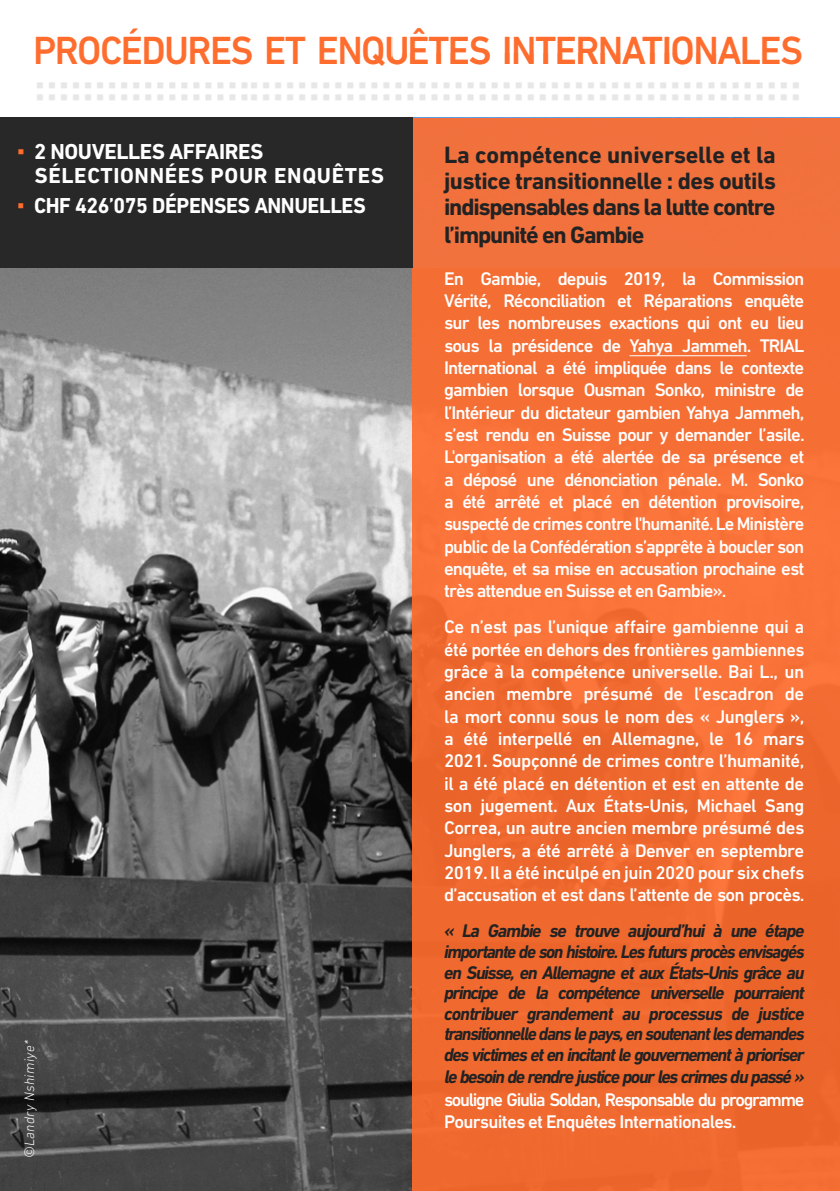
<style>
.page{position:relative;width:840px;height:1191px;background:#fff}
.page>*{position:absolute;margin:0;border:0;box-sizing:border-box;transform-origin:0 0}
.t1{font:500 40px "DIN Next CYR";letter-spacing:-.04em;color:#ff6d2e}
.t2{font:700 24px/26.6px "DIN Next CYR";letter-spacing:-.05em;color:#222223;text-align:justify}
.t3{font:700 22px/24px "DIN Next CYR";letter-spacing:.03em;color:#fff}
.t4{font:700 22px "DIN Next CYR";letter-spacing:-.02em;color:#fff;scale:.96 1}
.t5{font:500 18.6px/22.4px "DIN Next CYR";letter-spacing:-.05em;color:#fff;text-align:justify}
.t6{font:italic 700 18.6px/20.6px "DIN Next CYR";letter-spacing:-.075em;color:#222223;text-align:justify}
.t7{font:500 18.6px/22.4px "DIN Next CYR";letter-spacing:-.07em;color:#fff}
.t8{font:italic 300 14px "DIN Next CYR";letter-spacing:.02em;color:#fff}
.s1{font-family:"Arial";font-weight:400;color:#ff6d2e}
</style>
<div class="page">
<img style="left:0;top:268px;width:412px;height:923px">
<div style="left:412px;top:118px;width:427px;height:1073px;background:#f26e34"></div>
<hr style="left:629px;top:355px;width:117px;height:1px;background:#fff">
<div style="left:0;top:118px;width:412px;height:150px;background:#292829"></div>
<img style="left:254px;top:82px;width:448px;height:18px">
<img style="left:37px;top:82px;width:217px;height:18px">
<img style="left:708px;top:82px;width:91px;height:18px">
<h1 class="t1" style="left:33px;top:27px;width:770px">PROCÉDURES ET ENQUÊTES INTERNATIONALES</h1>
<p class="t3" style="left:35px;top:140px;width:351px;text-indent:-18px"><span class="s1">▪</span> 2 NOUVELLES AFFAIRES<br>SÉLECTIONNÉES POUR ENQUÊTES</p>
<p class="t4" style="left:17px;top:193px;width:364px"><span class="s1">▪</span> CHF 426’075 DÉPENSES ANNUELLES</p>
<p class="t8" style="left:21px;top:1158px;width:119px;rotate:-90deg">©Landry Nshimiye*</p>
<p class="t2" style="left:444px;top:142px;width:333px">La compétence universelle et la justice transitionnelle : des outils indispensables dans la lutte contre l’impunité en Gambie</p>
<p class="t5" style="left:444px;top:267px;width:362px">En Gambie, depuis 2019, la Commission Vérité, Réconciliation et Réparations enquête sur les nombreuses exactions qui ont eu lieu sous la présidence de Yahya Jammeh. TRIAL International a été impliquée dans le contexte gambien lorsque Ousman Sonko, ministre de l’Intérieur du dictateur gambien Yahya Jammeh, s’est rendu en Suisse pour y demander l’asile.<br>L'organisation a été alertée de sa présence et a déposé une dénonciation pénale. M. Sonko a été arrêté et placé en détention provisoire, suspecté de crimes contre l'humanité. Le Ministère public de la Confédération s’apprête à boucler son enquête, et sa mise en accusation prochaine est très attendue en Suisse et en Gambie».</p>
<p class="t5" style="left:444px;top:615px;width:362px">Ce n’est pas l’unique affaire gambienne qui a été portée en dehors des frontières gambiennes grâce à la compétence universelle. Bai L., un ancien membre présumé de l’escadron de la mort connu sous le nom des « Junglers », a été interpellé en Allemagne, le 16 mars 2021. Soupçonné de crimes contre l’humanité, il a été placé en détention et est en attente de son jugement. Aux États-Unis, Michael Sang Correa, un autre ancien membre présumé des Junglers, a été arrêté à Denver en septembre 2019. Il a été inculpé en juin 2020 pour six chefs d’accusation et est dans l’attente de son procès.</p>
<p class="t6" style="left:444px;top:920px;width:361px">« La Gambie se trouve aujourd’hui à une étape importante de son histoire. Les futurs procès envisagés en Suisse, en Allemagne et aux États-Unis grâce au principe de la compétence universelle pourraient contribuer grandement au processus de justice transitionnelle dans le pays, en soutenant les demandes des victimes et en incitant le gouvernement à prioriser</p>
<p class="t6" style="left:444px;top:1066px;width:361px">le besoin de rendre justice pour les crimes du passé »</p>
<p class="t7" style="left:444px;top:1088px;width:361px">souligne Giulia Soldan, Responsable du programme<br>Poursuites et Enquêtes Internationales.</p>
</div>
